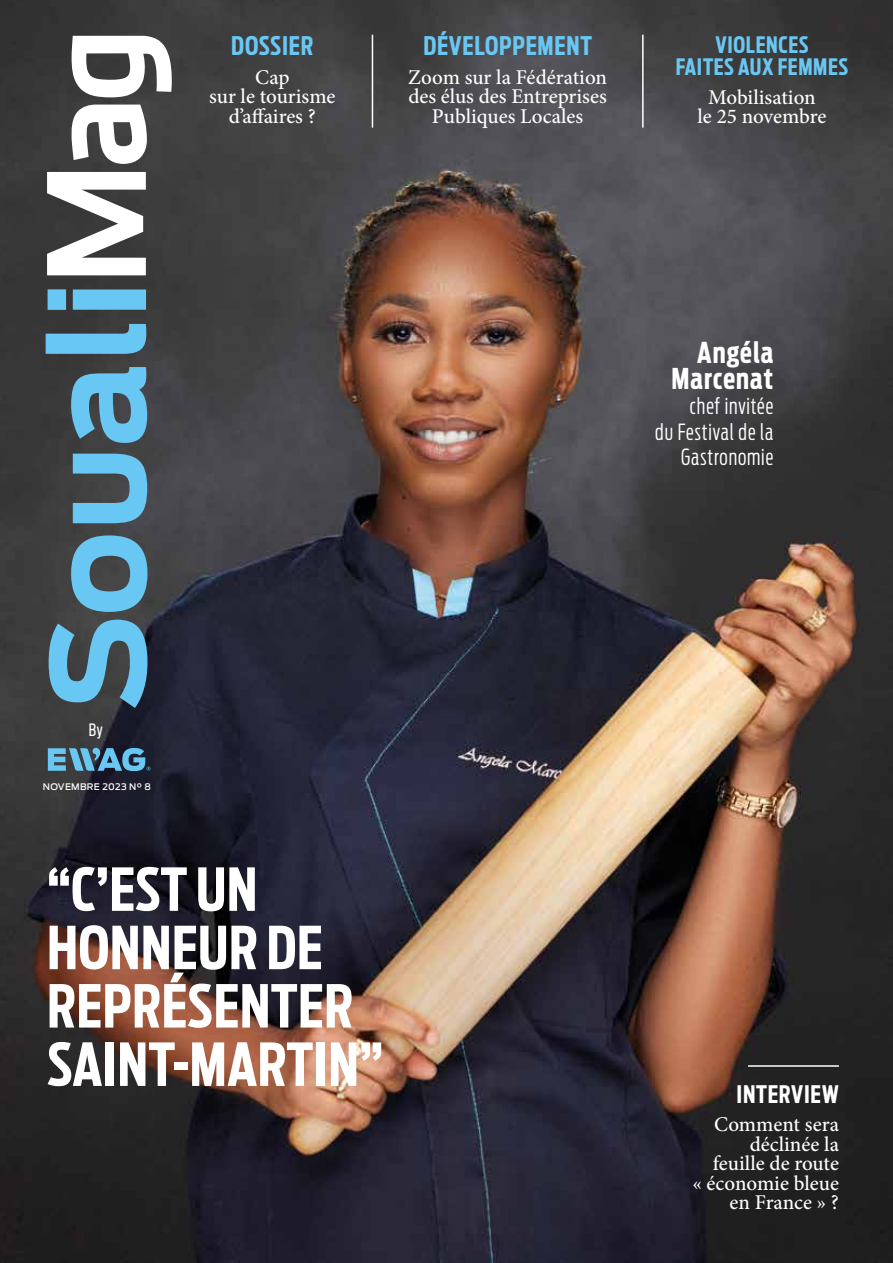
<style>
.page{position:relative;width:893px;height:1263px;background:#fff}
.page>*{position:absolute;margin:0;border:0;box-sizing:border-box;transform-origin:0 0}
.t1{font:700 129.45px "Antenna";color:#69c8f3}
.t2{font:700 58.65px/58.3px "Antenna Extra Cond";letter-spacing:.01em;color:#fff}
.t3{font:700 28.5px/25.5px "Antenna Extra Cond";letter-spacing:.04em;color:#fff;text-align:right}
.t4{font:700 25.5px "Antenna Extra Cond";letter-spacing:.03em;color:#69c8f3}
.t5{font:700 24px "Antenna Extra Cond";letter-spacing:.03em;color:#fff}
.t6{font:700 22.5px/22.5px "Antenna Extra Cond";letter-spacing:.03em;color:#69c8f3;text-align:center}
.t7{font:300 22.2px/25.5px "Antenna Extra Cond";letter-spacing:.04em;color:#fff;text-align:right}
.t8{font:500 21px/19.5px "Minion Pro";color:#fff;text-align:center}
.t9{font:16.95px "Antenna Extra Cond";color:#fff}
.t10{font:500 9px "Antenna";letter-spacing:.03em;color:#fff}
</style>
<div class="page">
<img style="left:0;top:0;width:893px;height:1263px">
<svg style="left:47px;top:172px;width:99px;height:103px"></svg>
<svg style="left:71px;top:105px;width:76px;height:59px"></svg>
<svg style="left:71px;top:36px;width:101px;height:61px"></svg>
<svg style="left:48px;top:748px;width:102px;height:23px;background:#4e86a3"></svg>
<hr style="left:372px;top:35px;width:1px;height:93px;background:#fff">
<hr style="left:748px;top:1065px;width:91px;height:2px;background:#fff">
<hr style="left:642px;top:35px;width:2px;height:93px;background:#fff">
<p class="t4" style="left:231px;top:31px;width:84px">DOSSIER</p>
<p class="t8" style="left:209px;top:67px;width:128px">Cap<br>sur le tourisme d’affaires ?</p>
<p class="t4" style="left:423px;top:31px;width:170px">DÉVELOPPEMENT</p>
<p class="t8" style="left:408px;top:67px;width:200px">Zoom sur la Fédération des élus des Entreprises<br>Publiques Locales</p>
<p class="t6" style="left:676px;top:33px;width:174px">VIOLENCES<br>FAITES AUX FEMMES</p>
<p class="t8" style="left:697px;top:87px;width:130px">Mobilisation<br>le 25 novembre</p>
<h1 class="t1" style="left:22px;top:711px;width:432px;rotate:-90deg">Souali</h1>
<p class="t9" style="left:89px;top:721px;width:16px">By</p>
<p class="t10" style="left:43px;top:781px;width:109px">NOVEMBRE 2023 N° 8</p>
<h2 class="t2" style="left:47px;top:860px;width:338px">“C’EST UN<br>HONNEUR DE<br>REPRÉSENTER<br>SAINT-MARTIN”</h2>
<h3 class="t3" style="left:671px;top:340px;width:103px">Angéla<br>Marcenat</h3>
<p class="t7" style="left:655px;top:393px;width:119px">chef invitée<br>du Festival de la<br>Gastronomie</p>
<p class="t5" style="left:736px;top:1080px;width:104px">INTERVIEW</p>
<p class="t8" style="left:692px;top:1115px;width:148px;text-align:right">Comment sera déclinée la feuille de route<br>« économie bleue en France » ?</p>
</div>
